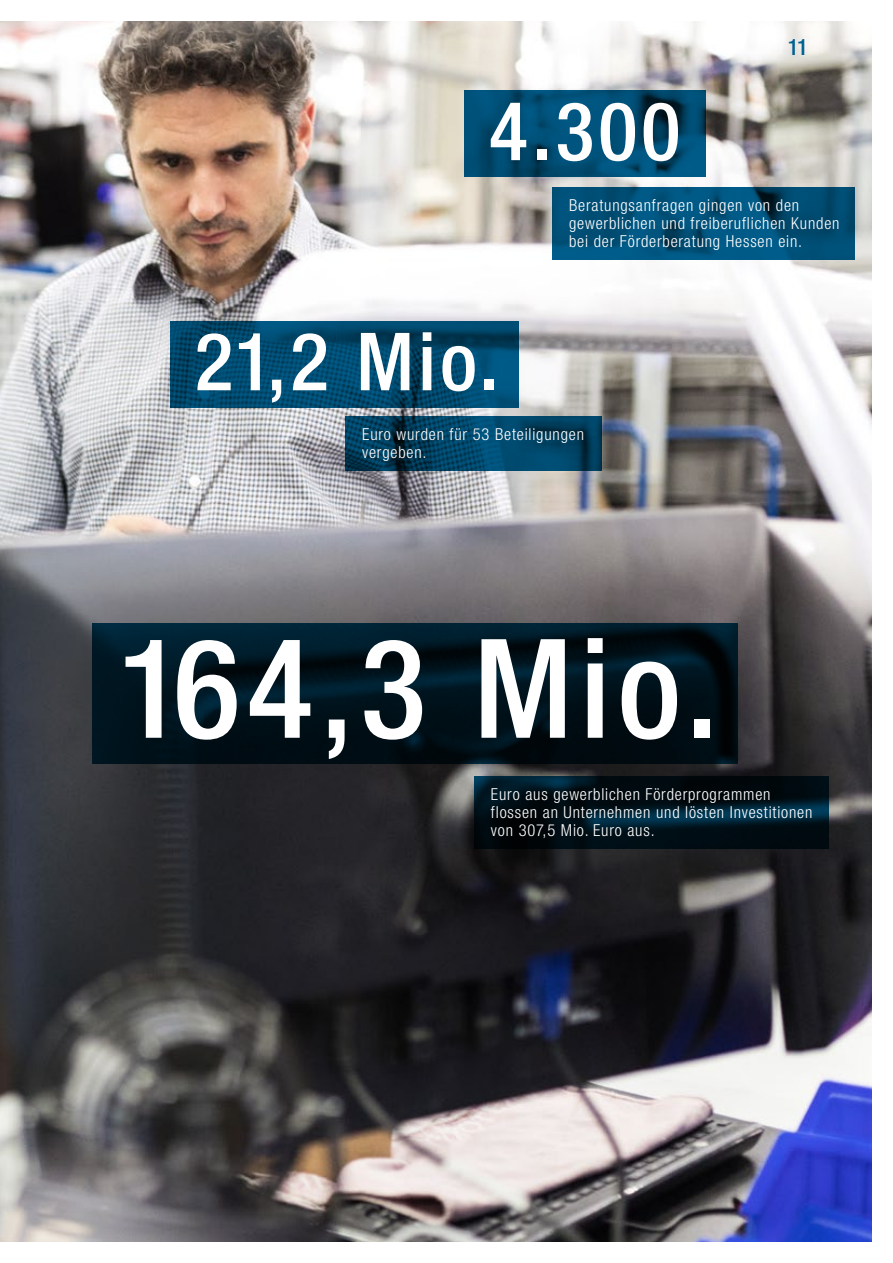
<style>
.page{position:relative;width:893px;height:1263px;background:#fff}
.page>*{position:absolute;margin:0;border:0;box-sizing:border-box;transform-origin:0 0}
.t1{font:500 condensed 138px "Helvetica Neue";letter-spacing:.05em;color:#fff}
.t2{font:500 condensed 81px "Helvetica Neue";color:#fff}
.t3{font:500 condensed 80.25px "Helvetica Neue";color:#fff}
.t4{font:500 condensed 22.5px "Helvetica Neue";color:#006191}
.t5{font:300 condensed 16.5px/18px "Helvetica Neue";letter-spacing:.05em;color:#fff}
</style>
<div class="page">
<img style="left:0;top:81px;width:872px;height:1161px">
<svg style="left:0;top:21px;width:872px;height:60px"></svg>
<svg style="left:93px;top:623px;width:645px;height:141px;background:#00131d"></svg>
<svg style="left:474px;top:776px;width:355px;height:72px;background:#00121c"></svg>
<svg style="left:170px;top:321px;width:348px;height:86px;background:#00496d"></svg>
<svg style="left:345px;top:416px;width:257px;height:54px;background:#004060"></svg>
<svg style="left:464px;top:90px;width:242px;height:87px;background:#004a6f"></svg>
<svg style="left:552px;top:187px;width:303px;height:73px;background:#005078"></svg>
<h3 class="t4" style="left:788px;top:34px;width:22px">11</h3>
<h2 class="t2" style="left:489px;top:83px;width:193px">4.300</h2>
<p class="t5" style="left:569px;top:196px;width:272px">Beratungsanfragen gingen von den gewerblichen und freiberuflichen Kunden bei der Förderberatung Hessen ein.</p>
<h3 class="t3" style="left:195px;top:314px;width:306px">21,2 Mio.</h3>
<p class="t5" style="left:362px;top:425px;width:223px">Euro wurden für 53 Beteiligungen vergeben.</p>
<h1 class="t1" style="left:117px;top:606px;width:603px">164,3 Mio.</h1>
<p class="t5" style="left:491px;top:785px;width:323px">Euro aus gewerblichen Förderprogrammen flossen an Unternehmen und lösten Investitionen von 307,5 Mio. Euro aus.</p>
</div>
